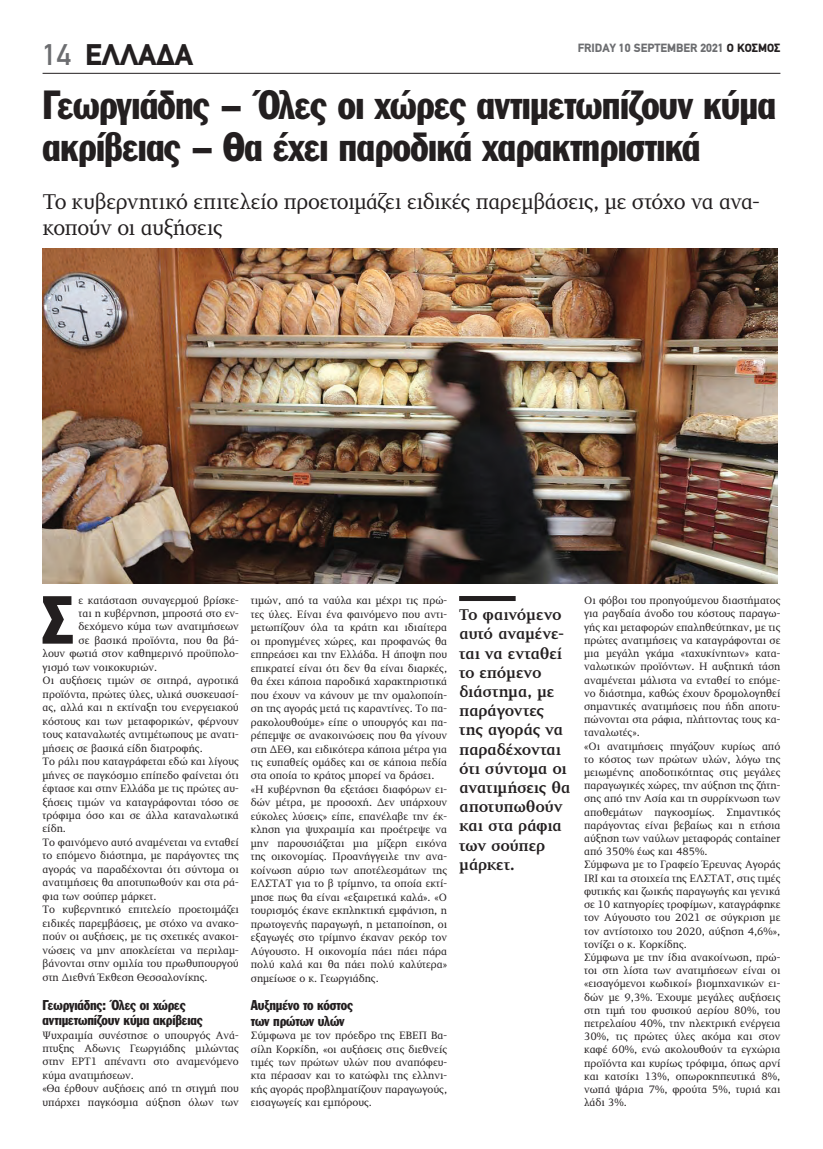
<style>
.page{position:relative;width:823px;height:1149px;background:#fff}
.page>*{position:absolute;margin:0;border:0;box-sizing:border-box;transform-origin:0 0}
.t1{font:66.6px "Franklin Gothic Greek Cond";color:#231f20}
.t2{font:40px/42px "Franklin Gothic Greek Cond";letter-spacing:-.015em;color:#231f20}
.t3{font:900 30px "PF Din Text";color:#231f20}
.t4{font:22px/26.4px "PF Diplomat";letter-spacing:-.015em;color:#231f20}
.t5{font:700 16px/19.2px "PF Diplomat";letter-spacing:-.02em;color:#231f20}
.t6{font:14px/15.3px "Franklin Gothic Greek Cond";letter-spacing:-.01em;color:#231f20}
.t7{font:900 12px "PF Din Text";color:#6c6d70}
.t8{font:11px/13.5px "PF Diplomat";color:#231f20}
.s1{font-weight:500;color:#6c6d70}
.s2{color:#231f20}
</style>
<div class="page">
<hr style="left:43px;top:73px;width:737px;height:1px;background:#231f20">
<div style="left:459px;top:596px;width:56px;height:5px;background:#231f20"></div>
<img style="left:43px;top:248px;width:734px;height:335px">
<h3 class="t3" style="left:43px;top:37px;width:152px"><span class="s1">14</span> ΕΛΛΑΔΑ</h3>
<p class="t7" style="left:577px;top:40px;width:204px">FRIDAY 10 SEPTEMBER 2021 <span class="s2">Ο ΚΟΣΜΟΣ</span></p>
<h2 class="t2" style="left:43px;top:83px;width:734px">Γεωργιάδης – Όλες οι χώρες αντιμετωπίζουν κύμα ακρίβειας – Θα έχει παροδικά χαρακτηριστικά</h2>
<h3 class="t4" style="left:43px;top:189px;width:718px">Το κυβερνητικό επιτελείο προετοιμάζει ειδικές παρεμβάσεις, με στόχο να ανα&shy;κοπούν οι αυξήσεις</h3>
<h1 class="t1" style="left:43px;top:582px;width:32px">Σ</h1>
<p class="t8" style="left:79px;top:593px;width:162px">ε κατάσταση συναγερμού βρίσκε-</p>
<p class="t8" style="left:79px;top:607px;width:162px">ται η κυβέρνηση, μπροστά στο εν-</p>
<p class="t8" style="left:79px;top:620px;width:162px">δεχόμενο κύμα των ανατιμήσεων</p>
<p class="t8" style="left:79px;top:633px;width:162px">σε βασικά προϊόντα, που θα βά-</p>
<p class="t8" style="left:43px;top:646px;width:198px">λουν φωτιά στον καθημερινό προϋπολο-</p>
<p class="t8" style="left:43px;top:660px;width:116px">γισμό των νοικοκυριών.</p>
<p class="t8" style="left:43px;top:673px;width:198px">Οι αυξήσεις τιμών σε σιτηρά, αγροτικά</p>
<p class="t8" style="left:43px;top:687px;width:198px">προϊόντα, πρώτες ύλες, υλικά συσκευασί-</p>
<p class="t8" style="left:43px;top:700px;width:198px">ας, αλλά και η εκτίναξη του ενεργειακού</p>
<p class="t8" style="left:43px;top:714px;width:198px">κόστους και των μεταφορικών, φέρνουν</p>
<p class="t8" style="left:43px;top:727px;width:198px">τους καταναλωτές αντιμέτωπους με ανατι-</p>
<p class="t8" style="left:43px;top:741px;width:162px">μήσεις σε βασικά είδη διατροφής.</p>
<p class="t8" style="left:43px;top:754px;width:198px">Το ράλι που καταγράφεται εδώ και λίγους</p>
<p class="t8" style="left:43px;top:768px;width:198px">μήνες σε παγκόσμιο επίπεδο φαίνεται ότι</p>
<p class="t8" style="left:43px;top:781px;width:198px">έφτασε και στην Ελλάδα με τις πρώτες αυ-</p>
<p class="t8" style="left:43px;top:795px;width:198px">ξήσεις τιμών να καταγράφονται τόσο σε</p>
<p class="t8" style="left:43px;top:808px;width:198px">τρόφιμα όσο και σε άλλα καταναλωτικά</p>
<p class="t8" style="left:43px;top:822px;width:25px">είδη.</p>
<p class="t8" style="left:43px;top:835px;width:198px">Το φαινόμενο αυτό αναμένεται να ενταθεί</p>
<p class="t8" style="left:43px;top:849px;width:198px">το επόμενο διάστημα, με παράγοντες της</p>
<p class="t8" style="left:43px;top:862px;width:198px">αγοράς να παραδέχονται ότι σύντομα οι</p>
<p class="t8" style="left:43px;top:876px;width:198px">ανατιμήσεις θα αποτυπωθούν και στα ρά-</p>
<p class="t8" style="left:43px;top:889px;width:115px">φια των σούπερ μάρκετ.</p>
<p class="t8" style="left:43px;top:902px;width:198px">Το κυβερνητικό επιτελείο προετοιμάζει</p>
<p class="t8" style="left:43px;top:916px;width:198px">ειδικές παρεμβάσεις, με στόχο να ανακο-</p>
<p class="t8" style="left:43px;top:929px;width:198px">πούν οι αυξήσεις, με τις σχετικές ανακοι-</p>
<p class="t8" style="left:43px;top:943px;width:198px">νώσεις να μην αποκλείεται να περιλαμ-</p>
<p class="t8" style="left:43px;top:956px;width:198px">βάνονται στην ομιλία του πρωθυπουργού</p>
<p class="t8" style="left:43px;top:970px;width:166px">στη Διεθνή Έκθεση Θεσσαλονίκης.</p>
<p class="t6" style="left:43px;top:996px;width:162px">Γεωργιάδης: Όλες οι χώρες αντιμετωπίζουν κύμα ακρίβειας</p>
<p class="t8" style="left:43px;top:1027px;width:198px">Ψυχραιμία συνέστησε ο υπουργός Ανά&shy;πτυξης Αδωνις Γεωργιάδης μιλώντας στην ΕΡΤ1 απέναντι στο αναμενόμενο κύμα ανατιμήσεων.<br>«Θα έρθουν αυξήσεις από τη στιγμή που υπάρχει παγκόσμια αύξηση όλων των</p>
<p class="t8" style="left:251px;top:594px;width:198px">τιμών, από τα ναύλα και μέχρι τις πρώ&shy;τες ύλες. Είναι ένα φαινόμενο που αντι&shy;μετωπίζουν όλα τα κράτη και ιδιαίτερα οι προηγμένες χώρες, και προφανώς θα επηρεάσει και την Ελλάδα. Η άποψη που επικρατεί είναι ότι δεν θα είναι διαρκές, θα έχει κάποια παροδικά χαρακτηριστικά που έχουν να κάνουν με την ομαλοποίη&shy;ση της αγοράς μετά τις καραντίνες. Το πα&shy;ρακολουθούμε» είπε ο υπουργός και πα&shy;ρέπεμψε σε ανακοινώσεις που θα γίνουν στη ΔΕΘ, και ειδικότερα κάποια μέτρα για τις ευπαθείς ομάδες και σε κάποια πεδία στα οποία το κράτος μπορεί να δράσει. «Η κυβέρνηση θα εξετάσει διαφόρων ει&shy;δών μέτρα, με προσοχή. Δεν υπάρχουν εύκολες λύσεις» είπε, επανέλαβε την έκ&shy;κληση για ψυχραιμία και προέτρεψε να μην παρουσιάζεται μια μίζερη εικόνα της οικονομίας. Προανήγγειλε την ανα&shy;κοίνωση αύριο των αποτέλεσμάτων της ΕΛΣΤΑΤ για το β τρίμηνο, τα οποία εκτί&shy;μησε πως θα είναι «εξαιρετικά καλά». «Ο τουρισμός έκανε εκπληκτική εμφάνιση, η πρωτογενής παραγωγή, η μεταποίηση, οι εξαγωγές στο τρίμηνο έκαναν ρεκόρ τον Αύγουστο. Η οικονομία πάει πάει πάρα πολύ καλά και θα πάει πολύ καλύτερα» σημείωσε ο κ. Γεωργιάδης.</p>
<p class="t6" style="left:251px;top:997px;width:104px">Αυξημένο το κόστος των πρώτων υλών</p>
<p class="t8" style="left:251px;top:1028px;width:198px;text-align:justify">Σύμφωνα με τον πρόεδρο της ΕΒΕΠ Βα&shy;σίλη Κορκίδη, «οι αυξήσεις στις διεθνείς τιμές των πρώτων υλών που αναπόφευ&shy;κτα πέρασαν και το κατώφλι της ελληνι&shy;κής αγοράς προβληματίζουν παραγωγούς, εισαγωγείς και εμπόρους.</p>
<h3 class="t5" style="left:459px;top:605px;width:113px">Το φαινόμενο αυτό αναμένε&shy;ται να ενταθεί το επόμενο διάστημα, με παράγοντες της αγοράς να παραδέχονται ότι σύντομα οι ανατιμήσεις θα αποτυπωθούν και στα ράφια των σούπερ μάρκετ.</h3>
<p class="t8" style="left:583px;top:594px;width:198px;line-height:13.2px">Οι φόβοι του προηγούμενου διαστήματος για ραγδαία άνοδο του κόστους παραγω&shy;γής και μεταφορών επαληθεύτηκαν, με τις πρώτες ανατιμήσεις να καταγράφονται σε μια μεγάλη γκάμα «ταχυκίνητων» κατα&shy;ναλωτικών προϊόντων. Η αυξητική τάση αναμένεται μάλιστα να ενταθεί το επόμε&shy;νο διάστημα, καθώς έχουν δρομολογηθεί σημαντικές ανατιμήσεις που ήδη αποτυ&shy;πώνονται στα ράφια, πλήττοντας τους κα&shy;ταναλωτές».<br>«Οι ανατιμήσεις πηγάζουν κυρίως από το κόστος των πρώτων υλών, λόγω της μειωμένης αποδοτικότητας στις μεγάλες παραγωγικές χώρες, την αύξηση της ζήτη&shy;σης από την Ασία και τη συρρίκνωση των αποθεμάτων παγκοσμίως. Σημαντικός παράγοντας είναι βεβαίως και η ετήσια αύξηση των ναύλων μεταφοράς container από 350% έως και 485%.<br>Σύμφωνα με το Γραφείο Έρευνας Αγοράς IRI και τα στοιχεία της ΕΛΣΤΑΤ, στις τιμές φυτικής και ζωικής παραγωγής και γενικά σε 10 κατηγορίες τροφίμων, καταγράφηκε τον Αύγουστο του 2021 σε σύγκριση με τον αντίστοιχο του 2020, αύξηση 4,6%», τονίζει ο κ. Κορκίδης.<br>Σύμφωνα με την ίδια ανακοίνωση, πρώ&shy;τοι στη λίστα των ανατιμήσεων είναι οι «εισαγόμενοι κωδικοί» βιομηχανικών ει&shy;δών με 9,3%. Έχουμε μεγάλες αυξήσεις στη τιμή του φυσικού αερίου 80%, του πετρελαίου 40%, την ηλεκτρική ενέργεια 30%, τις πρώτες ύλες ακόμα και στον καφέ 60%, ενώ ακολουθούν τα εγχώρια προϊόντα και κυρίως τρόφιμα, όπως αρνί και κατσίκι 13%, οπωροκηπευτικά 8%, νωπά ψάρια 7%, φρούτα 5%, τυριά και λάδι 3%.</p>
</div>
